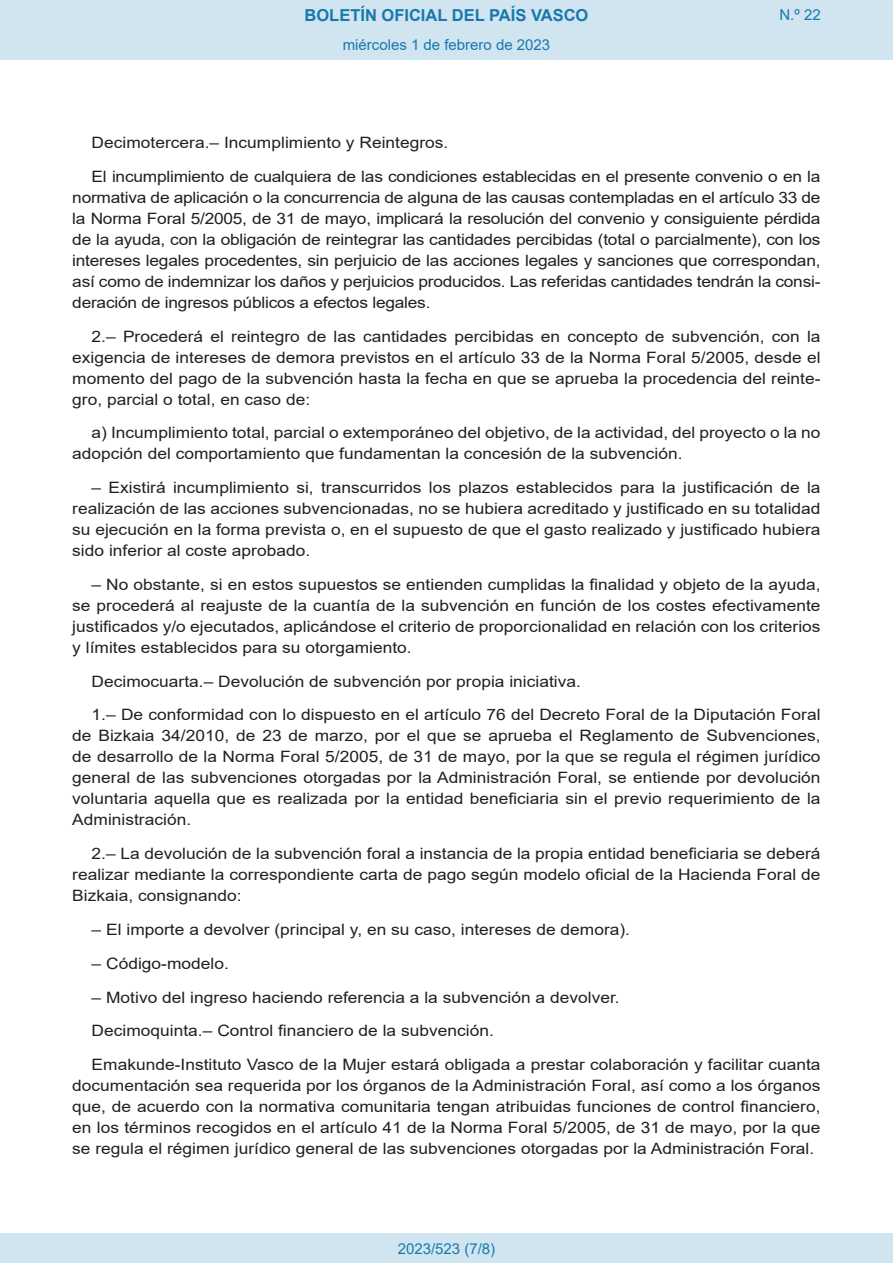
<style>
.page{position:relative;width:893px;height:1263px;background:#fff}
.page>*{position:absolute;margin:0;border:0;box-sizing:border-box;transform-origin:0 0}
.t1{font:700 16.5px "Arial";color:#1879ad}
.BOPVDetalle{font:15.6px/21px "Arial";color:#231f20;text-align:justify;scale:1.11 1}
.Paginacion_Centro{font:15px "Arial";color:#1879ad}
</style>
<div class="page">
<div style="left:0;top:0;width:893px;height:60px;background:#d0e5f0"></div>
<div style="left:0;top:1233px;width:893px;height:30px;background:#d0e5f0"></div>
<p class="t1" style="left:305px;top:3px;width:285px">BOLETÍN OFICIAL DEL PAÍS VASCO</p>
<p class="Paginacion_Centro" style="left:343px;top:35px;width:209px">miércoles 1 de febrero de 2023</p>
<p class="Paginacion_Centro" style="left:779px;top:5px;width:43px">N.º 22</p>
<p class="BOPVDetalle" style="left:92px;top:132px;width:323px">Decimotercera.– Incumplimiento y Reintegros.</p>
<p class="BOPVDetalle" style="left:72px;top:166px;width:676px;text-indent:19px">El incumplimiento de cualquiera de las condiciones establecidas en el presente convenio o en la normativa de aplicación o la concurrencia de alguna de las causas contempladas en el artículo 33 de la Norma Foral 5/2005, de 31 de mayo, implicará la resolución del convenio y consiguiente pérdida de la ayuda, con la obligación de reintegrar las cantidades percibidas (total o parcialmente), con los intereses legales procedentes, sin perjuicio de las acciones legales y sanciones que correspondan, así como de indemnizar los daños y perjuicios producidos. Las referidas cantidades tendrán la consi&shy;deración de ingresos públicos a efectos legales.</p>
<p class="BOPVDetalle" style="left:72px;top:326px;width:676px;text-indent:19px">2.– Procederá el reintegro de las cantidades percibidas en concepto de subvención, con la exigencia de intereses de demora previstos en el artículo 33 de la Norma Foral 5/2005, desde el momento del pago de la subvención hasta la fecha en que se aprueba la procedencia del reinte&shy;gro, parcial o total, en caso de:</p>
<p class="BOPVDetalle" style="left:72px;top:422px;width:676px;text-indent:19px">a) Incumplimiento total, parcial o extemporáneo del objetivo, de la actividad, del proyecto o la no adopción del comportamiento que fundamentan la concesión de la subvención.</p>
<p class="BOPVDetalle" style="left:72px;top:477px;width:676px;text-indent:19px">– Existirá incumplimiento si, transcurridos los plazos establecidos para la justificación de la realización de las acciones subvencionadas, no se hubiera acreditado y justificado en su totalidad su ejecución en la forma prevista o, en el supuesto de que el gasto realizado y justificado hubiera sido inferior al coste aprobado.</p>
<p class="BOPVDetalle" style="left:72px;top:574px;width:676px;text-indent:19px">– No obstante, si en estos supuestos se entienden cumplidas la finalidad y objeto de la ayuda, se procederá al reajuste de la cuantía de la subvención en función de los costes efectivamente justificados y/o ejecutados, aplicándose el criterio de proporcionalidad en relación con los criterios y límites establecidos para su otorgamiento.</p>
<p class="BOPVDetalle" style="left:92px;top:671px;width:442px">Decimocuarta.– Devolución de subvención por propia iniciativa.</p>
<p class="BOPVDetalle" style="left:72px;top:704px;width:676px;text-indent:19px">1.– De conformidad con lo dispuesto en el artículo 76 del Decreto Foral de la Diputación Foral de Bizkaia 34/2010, de 23 de marzo, por el que se aprueba el Reglamento de Subvenciones, de desarrollo de la Norma Foral 5/2005, de 31 de mayo, por la que se regula el régimen jurídico general de las subvenciones otorgadas por la Administración Foral, se entiende por devolución voluntaria aquella que es realizada por la entidad beneficiaria sin el previo requerimiento de la Administración.</p>
<p class="BOPVDetalle" style="left:72px;top:843px;width:676px;text-indent:19px">2.– La devolución de la subvención foral a instancia de la propia entidad beneficiaria se deberá realizar mediante la correspondiente carta de pago según modelo oficial de la Hacienda Foral de Bizkaia, consignando:</p>
<p class="BOPVDetalle" style="left:92px;top:919px;width:487px">– El importe a devolver (principal y, en su caso, intereses de demora).</p>
<p class="BOPVDetalle" style="left:92px;top:953px;width:125px">– Código-modelo.</p>
<p class="BOPVDetalle" style="left:92px;top:986px;width:477px">– Motivo del ingreso haciendo referencia a la subvención a devolver.</p>
<p class="BOPVDetalle" style="left:92px;top:1020px;width:364px">Decimoquinta.– Control financiero de la subvención.</p>
<p class="BOPVDetalle" style="left:72px;top:1054px;width:676px;text-indent:19px">Emakunde-Instituto Vasco de la Mujer estará obligada a prestar colaboración y facilitar cuanta documentación sea requerida por los órganos de la Administración Foral, así como a los órganos que, de acuerdo con la normativa comunitaria tengan atribuidas funciones de control financiero, en los términos recogidos en el artículo 41 de la Norma Foral 5/2005, de 31 de mayo, por la que se regula el régimen jurídico general de las subvenciones otorgadas por la Administración Foral.</p>
<p class="Paginacion_Centro" style="left:398px;top:1238px;width:99px">2023/523 (7/8)</p>
</div>
